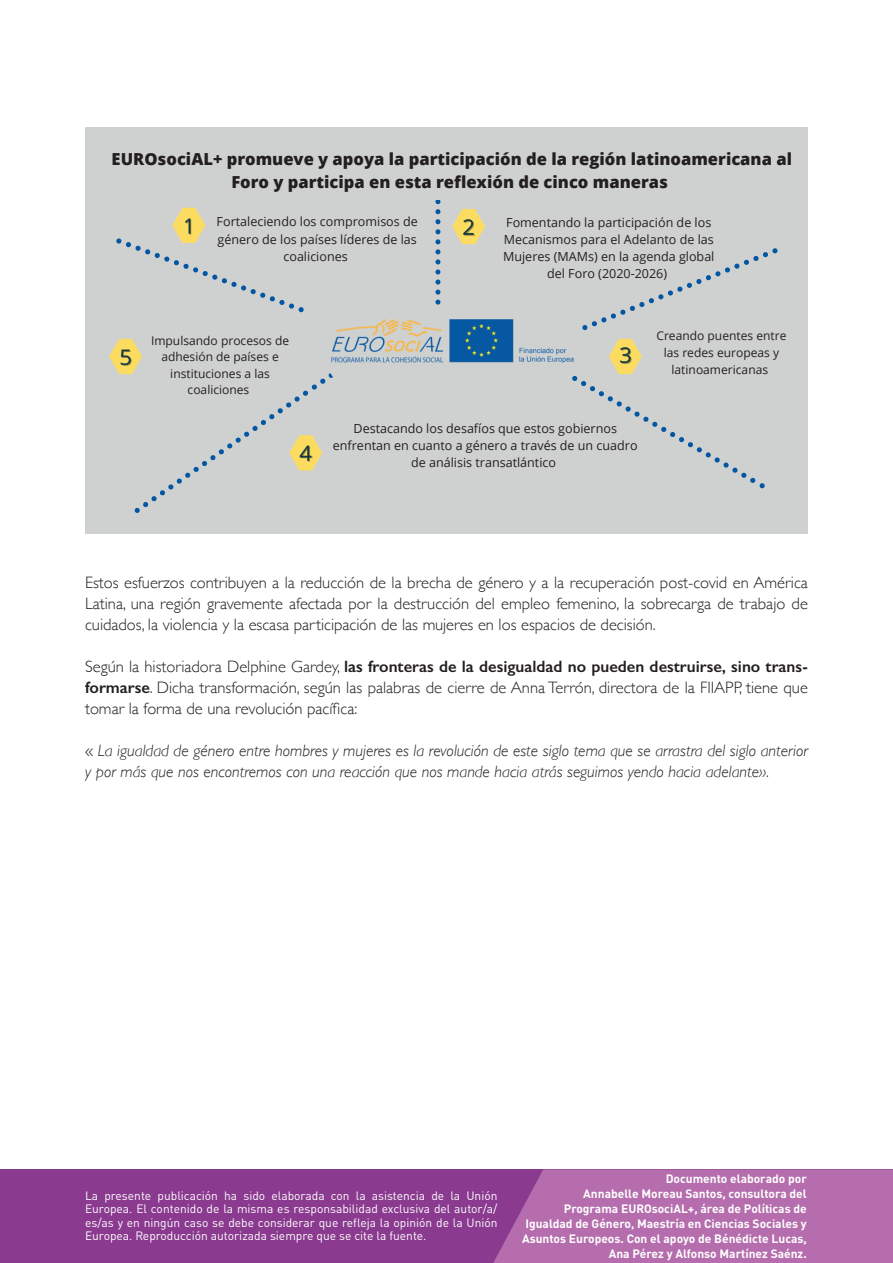
<style>
.page{position:relative;width:893px;height:1263px;background:#fff}
.page>*{position:absolute;margin:0;border:0;box-sizing:border-box;transform-origin:0 0}
.t1{font:900 condensed 21px "DIN Pro";color:#fff}
.t2{font:300 16.5px/21px "Gill Sans";color:#231f20;text-align:justify}
.t3{font:italic 300 16.5px/21px "Gill Sans";color:#231f20}
.t4{font:800 16.5px/23px "Open Sans";color:#231f20;text-align:center}
.t5{font:12.6px/17.2px "Open Sans";color:#231f20;text-align:center}
.t6{font:12px/13.5px "DIN Pro";color:#fff;text-align:justify}
.t7{font:700 12px/15px "DIN Pro";color:#fff;text-align:right}
.t8{font:12px/16.5px "Open Sans";color:#231f20;text-align:center}
.s1{font-weight:600}
.s2{font-style:normal}
</style>
<div class="page">
<div style="left:0;top:1169px;width:893px;height:94px;background:#8a3a8f"></div>
<svg style="left:493px;top:1169px;width:400px;height:94px;background:#b269aa"></svg>
<div style="left:85px;top:128px;width:723px;height:406px;background:#cfd1d0"></div>
<svg style="left:435px;top:200px;width:5px;height:105px"></svg>
<svg style="left:116px;top:208px;width:188px;height:105px"></svg>
<svg style="left:109px;top:339px;width:224px;height:174px"></svg>
<svg style="left:582px;top:248px;width:196px;height:82px"></svg>
<svg style="left:452px;top:209px;width:33px;height:35px"></svg>
<svg style="left:572px;top:339px;width:193px;height:150px"></svg>
<img style="left:328px;top:319px;width:248px;height:46px">
<img style="left:183px;top:211px;width:13px;height:29px">
<img style="left:299px;top:439px;width:13px;height:29px">
<img style="left:120px;top:342px;width:13px;height:30px">
<img style="left:463px;top:212px;width:13px;height:30px">
<img style="left:619px;top:341px;width:13px;height:29px">
<p class="t4" style="left:112px;top:147px;width:682px">EUROsociAL+ promueve y apoya la participación de la región latinoamericana al<br>Foro y participa en esta reflexión de cinco maneras</p>
<p class="t5" style="left:503px;top:213px;width:213px">Fomentando la participación de los<br>Mecanismos para el Adelanto de las<br>Mujeres (MAMs) en la agenda global del Foro (2020-2026)</p>
<p class="t5" style="left:217px;top:213px;width:203px">Fortaleciendo los compromisos de género de los países líderes de las coaliciones</p>
<p class="t8" style="left:151px;top:332px;width:140px">Impulsando procesos de adhesión de países e instituciones a las coaliciones</p>
<p class="t5" style="left:333px;top:419px;width:306px">Destacando los desafíos que estos gobiernos enfrentan en cuanto a género a través de un cuadro de análisis transatlántico</p>
<p class="t8" style="left:656px;top:328px;width:132px">Creando puentes entre las redes europeas y latinoamericanas</p>
<p class="t2" style="left:85px;top:571px;width:724px">Estos esfuerzos contribuyen a la reducción de la brecha de género y a la recuperación post-covid en América Latina, una región gravemente afectada por la destrucción del empleo femenino, la sobrecarga de trabajo de cuidados, la violencia y la escasa participación de las mujeres en los espacios de decisión.</p>
<p class="t2" style="left:85px;top:655px;width:724px">Según la historiadora Delphine Gardey, <span class="s1">las fronteras de la desigualdad no pueden destruirse, sino trans&shy;formarse</span>. Dicha transformación, según las palabras de cierre de Anna Terrón, directora de la FIIAPP, tiene que tomar la forma de una revolución pacífica:</p>
<p class="t3" style="left:85px;top:740px;width:724px"><span class="s2">«</span> La igualdad de género entre hombres y mujeres es la revolución de este siglo tema que se arrastra del siglo anterior y por más que nos encontremos con una reacción que nos mande hacia atrás seguimos yendo hacia adelante».</p>
<p class="t6" style="left:85px;top:1188px;width:414px">La presente publicación ha sido elaborada con la asistencia de la Unión Europea. El contenido de la misma es responsabilidad exclusiva del autor/a/ es/as y en ningún caso se debe considerar que refleja la opinión de la Unión Europea. Reproducción autorizada siempre que se cite la fuente.</p>
<p class="t7" style="left:522px;top:1170px;width:286px">Documento elaborado por<br>Annabelle Moreau Santos, consultora del<br>Programa EUROsociAL+, área de Políticas de Igualdad de Género, Maestría en Ciencias Sociales y Asuntos Europeos. Con el apoyo de Bénédicte Lucas, Ana Pérez y Alfonso Martínez Saénz.</p>
<p class="t1" style="left:799px;top:1210px;width:10px">6</p>
</div>
